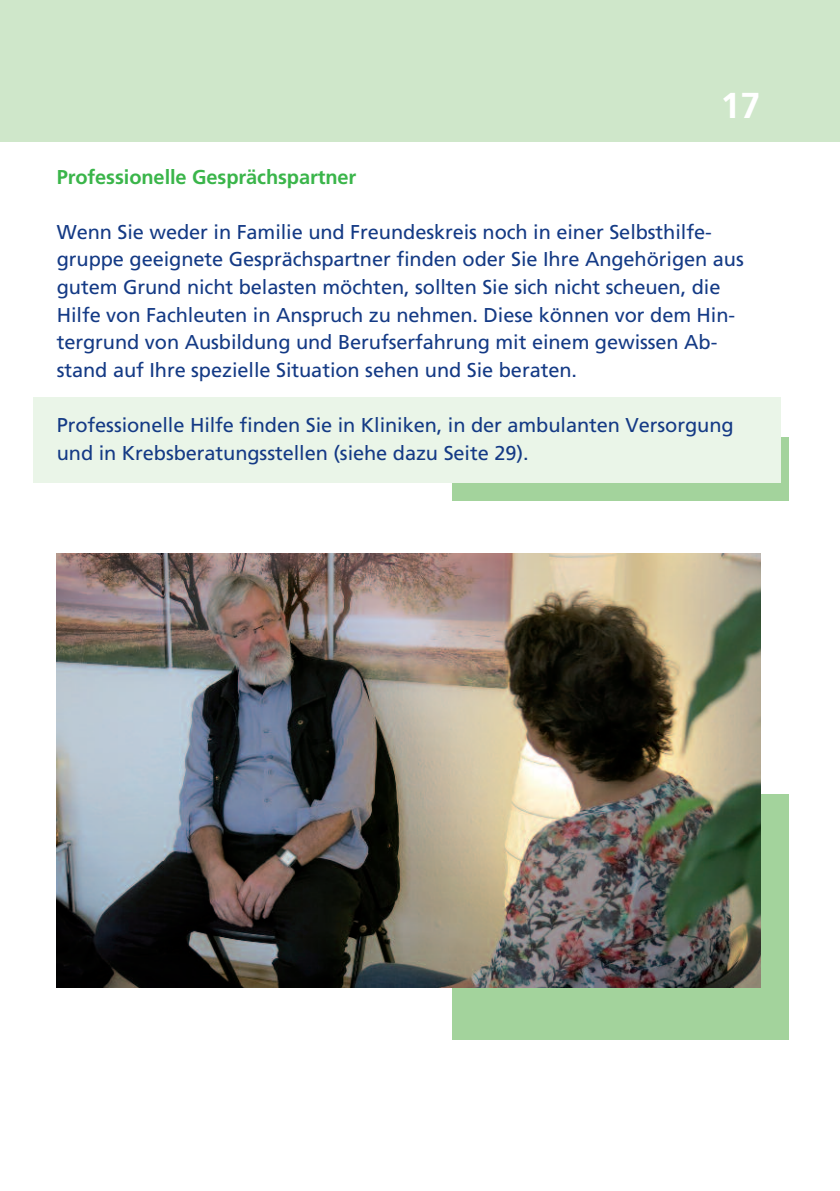
<style>
.page{position:relative;width:840px;height:1191px;background:#fff}
.page>*{position:absolute;margin:0;border:0;box-sizing:border-box;transform-origin:0 0}
.t1{font:700 36px "Frutiger LT";color:#fff}
.t2{font:20px/27.6px "Frutiger LT";letter-spacing:-.005em;color:#143a85}
.t3{font:700 20px "Frutiger LT";letter-spacing:-.005em;color:#3ab54a}
</style>
<div class="page">
<div style="left:451px;top:437px;width:337px;height:64px;background:#a3d39c"></div>
<div style="left:33px;top:397px;width:747px;height:85px;background:#eaf5e8"></div>
<div style="left:451px;top:794px;width:337px;height:245px;background:#a3d39c"></div>
<div style="left:0;top:0;width:839px;height:142px;background:#cfe7ca"></div>
<img style="left:57px;top:553px;width:703px;height:434px">
<h1 class="t1" style="left:720px;top:91px;width:42px">17</h1>
<p class="t3" style="left:57px;top:169px;width:301px">Professionelle Gesprächspartner</p>
<p class="t2" style="left:57px;top:220px;width:688px">Wenn Sie weder in Familie und Freundeskreis noch in einer Selbsthilfe&shy;gruppe geeignete Gesprächspartner finden oder Sie Ihre Angehörigen aus gutem Grund nicht belasten möchten, sollten Sie sich nicht scheuen, die Hilfe von Fachleuten in Anspruch zu nehmen. Diese können vor dem Hin&shy;tergrund von Ausbildung und Berufserfahrung mit einem gewissen Ab&shy;stand auf Ihre spezielle Situation sehen und Sie beraten.</p>
<p class="t2" style="left:57px;top:413px;width:678px">Professionelle Hilfe finden Sie in Kliniken, in der ambulanten Versorgung und in Krebsberatungsstellen (siehe dazu Seite 29).</p>
</div>
